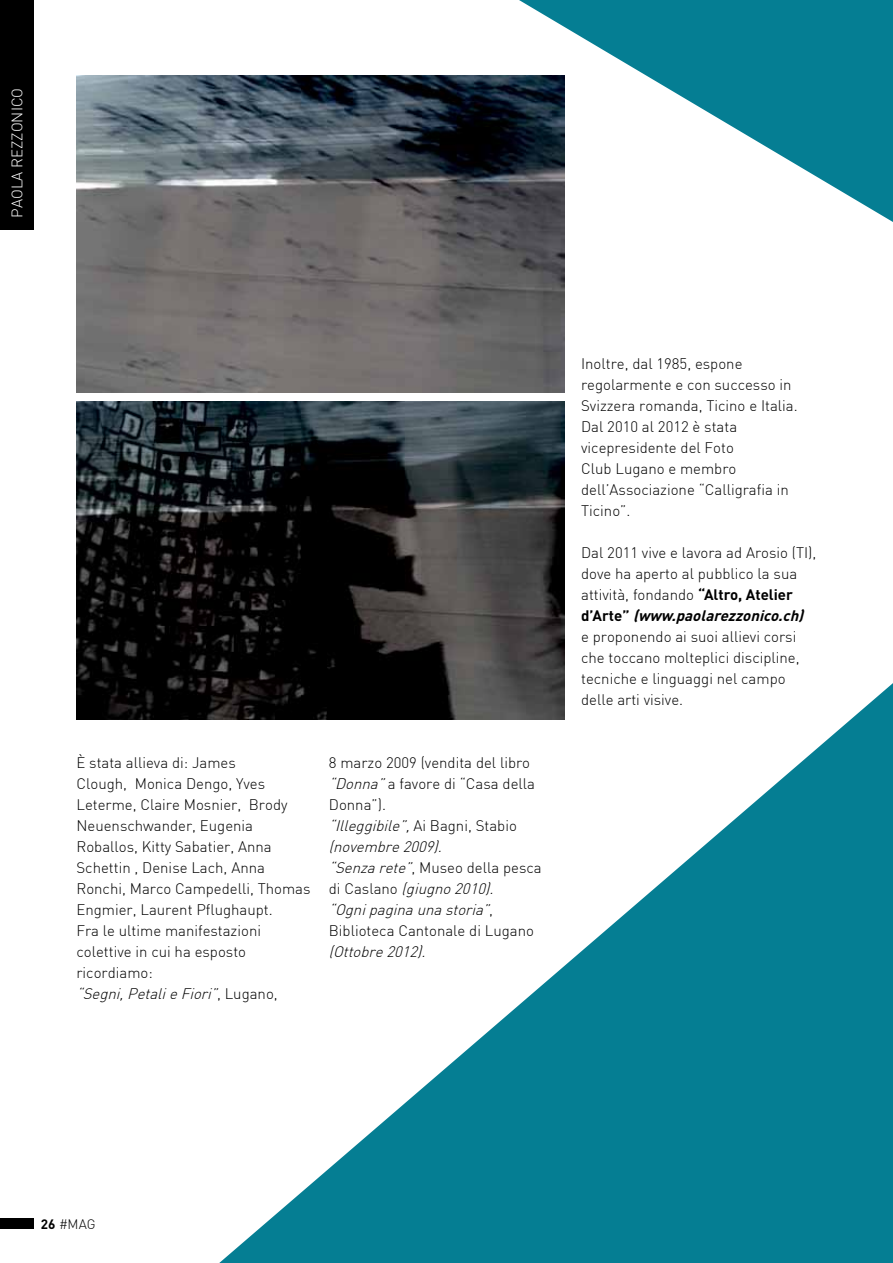
<style>
.page{position:relative;width:893px;height:1263px;background:#fff}
.page>*{position:absolute;margin:0;border:0;box-sizing:border-box;transform-origin:0 0}
.t1{font:300 15px/21px "DIN";color:#000}
.t2{font:italic 300 15px "DIN";color:#000}
.t3{font:300 15px "DIN";color:#fff}
.t4{font:300 13.5px "DIN";color:#000}
.s1{font-style:italic}
.s2{font-weight:700}
.s3{font-weight:700;font-style:italic}
</style>
<div class="page">
<svg style="left:219px;top:683px;width:674px;height:580px;fill:#057e93"></svg>
<svg style="left:519px;top:0;width:374px;height:222px;fill:#057e93"></svg>
<img style="left:76px;top:401px;width:488px;height:318px">
<img style="left:76px;top:75px;width:488px;height:317px">
<div style="left:0;top:1218px;width:34px;height:11px;background:#000"></div>
<div style="left:0;top:0;width:34px;height:230px;background:#000"></div>
<p class="t3" style="left:8px;top:218px;width:129px;rotate:-90deg">pao la rezzonico</p>
<p class="t1" style="left:76px;top:752px;width:236px">È stata allieva di: James<br>Clough, Monica Dengo, Yves<br>Leterme, Claire Mosnier, Brody<br>Neuenschwander, Eugenia<br>Roballos, Kitty Sabatier, Anna<br>Schettin , Denise Lach, Anna<br>Ronchi, Marco Campedelli, Thomas<br>Engmier, Laurent Pflughaupt.<br>Fra le ultime manifestazioni colettive in cui ha esposto ricordiamo:<br><span class="s1">“Segni,PetalieFiori”</span>, L u g a n o ,</p>
<p class="t1" style="left:329px;top:752px;width:214px">8 marzo 2009 (vendita del libro <span class="s1">“Donna”</span>a favore di “Casa della<br>Donna”).<br><span class="s1">“Illeggibile”,</span>Ai B a g n i , Sta b i o <span class="s1">(novembre2009).<br>“Senzarete”</span>, Museo della pesca d i C a s la n o <span class="s1">(giugno2010). “Ognipaginaunastoria”</span>,<br>Biblioteca Cantonale di Lugano</p>
<p class="t2" style="left:329px;top:942px;width:103px">(Ottobre2012).</p>
<p class="t1" style="left:581px;top:353px;width:218px">Inoltre, dal 1985, espone regolarmente e con successo in<br>Svizzera romanda, Ticino e Italia.<br>Dal 2010 al 2012 è stata vicepresidente del Foto<br>Club Lugano e membro dell’Associazione “Calligrafia in<br>Ticino”.</p>
<p class="t1" style="left:581px;top:542px;width:237px">Dal 2011 vive e lavora ad Arosio (TI), dove ha aperto al pubblico la sua attività, fondando <span class="s2">“Altro, Atelier<br>d ’A r t e ”</span> <span class="s3">(www.paolarezzonico.ch) </span>e proponendo ai suoi allievi corsi che toccano molteplici discipline, tecniche e linguaggi nel campo delle arti visive.</p>
<p class="t4" style="left:41px;top:1216px;width:37px"><span class="s2">26</span> #mag</p>
</div>
